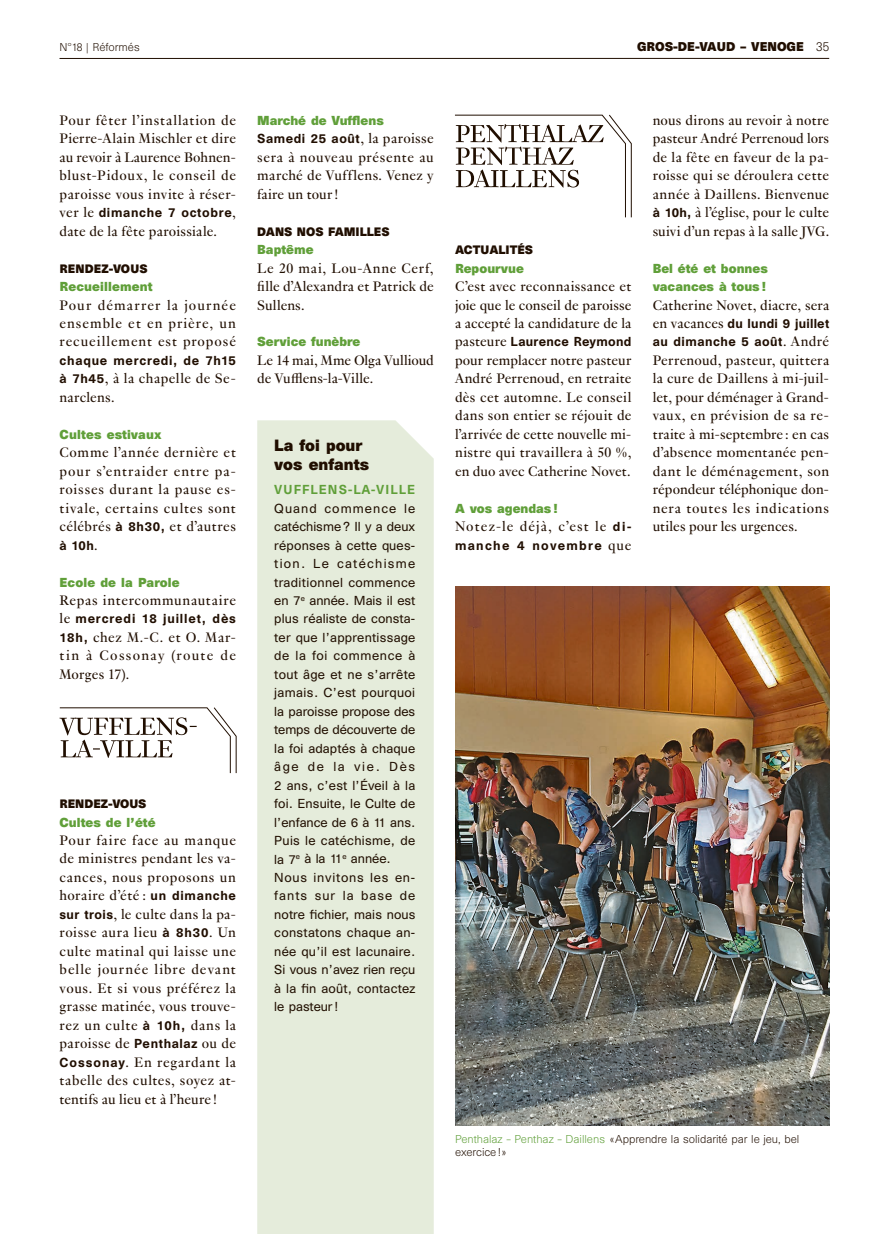
<style>
.page{position:relative;width:893px;height:1234px;background:#fff}
.page>*{position:absolute;margin:0;border:0;box-sizing:border-box;transform-origin:0 0}
.t1{font:15px/18.5px "Genath";letter-spacing:.025em;color:#200e00;text-align:justify}
.t2{font:15px/18.5px "Genath";color:#200e00}
.t3{font:15px "Genath";letter-spacing:.045em;color:#200e00}
.t4{font:15px "Genath";letter-spacing:.07em;color:#200e00}
.t5{font:700 15px/18.5px "Unica SB";color:#200e00}
.t6{font:12px/18.5px "Unica SB";letter-spacing:.015em;color:#200e00}
.t7{font:700 12px/18.5px "Unica SB";color:#609f39}
.t8{font:500 12px "Unica SB";letter-spacing:.055em;color:#200e00}
.t9{font:500 12px/18.5px "Unica SB";letter-spacing:.03em;color:#200e00}
.t10{font:500 12px "Unica SB";letter-spacing:.075em;color:#200e00}
.t11{font:500 12px "Unica SB";letter-spacing:.025em;color:#200e00}
.t12{font:500 12px "Unica SB";letter-spacing:.11em;color:#200e00}
.t13{font:500 12px "Unica SB";letter-spacing:.09em;color:#609f39}
.t14{font:700 11.7px "Unica SB";color:#200e00}
.t15{font:700 11.25px "Unica SB";color:#200e00}
.t16{font:300 10.5px/13.5px "Unica SB";color:#200e00}
.s1{font-weight:300;font-size:12px}
.s2{font-family:"Genath";font-weight:400;font-size:15px}
.s3{font-family:"Unica SB";font-weight:500;font-size:12px}
.s4{font-weight:500;color:#200e00}
.s5{font-family:"Genath";font-weight:400;font-size:15px;color:#200e00}
.s6{color:#609f39}
</style>
<div class="page">
<svg style="left:59px;top:707px;width:178px;height:66px"></svg>
<svg style="left:455px;top:114px;width:177px;height:104px"></svg>
<div style="left:257px;top:420px;width:177px;height:813px;background:#e5ecdb"></div>
<img style="left:455px;top:586px;width:374px;height:539px">
<hr style="left:60px;top:58px;width:769px;height:1px;background:#200e00">
<p class="t16" style="left:60px;top:41px;width:82px">N°18 | Réformés</p>
<p class="t14" style="left:637px;top:39px;width:194px">GROS-DE-VAUD – VENOGE <span class="s1">35</span></p>
<p class="t1" style="left:60px;top:110px;width:178px">Pour fêter l’installation de Pierre-Alain Mischler et dire au revoir à Laurence Bohnen&shy;blust-Pidoux, le conseil de paroisse vous invite à réser-</p>
<p class="t8" style="left:60px;top:205px;width:178px"><span class="s2">ver le</span> dimanche 7 octobre<span class="s2">,</span></p>
<p class="t1" style="left:60px;top:220px;width:159px">date de la fête paroissiale.</p>
<p class="t15" style="left:60px;top:261px;width:89px">RENDEZ-VOUS</p>
<p class="t7" style="left:60px;top:278px;width:95px">Recueillement</p>
<p class="t1" style="left:60px;top:294px;width:178px">Pour démarrer la journée ensemble et en prière, un recueillement est proposé</p>
<p class="t8" style="left:60px;top:353px;width:178px">chaque mercredi, de 7h15</p>
<p class="t1" style="left:60px;top:368px;width:178px"><span class="s3">à 7h45</span>, à la chapelle de Se&shy;narclens.</p>
<p class="t7" style="left:60px;top:426px;width:104px">Cultes estivaux</p>
<p class="t1" style="left:60px;top:442px;width:178px">Comme l’année dernière et pour s’entraider entre pa&shy;roisses durant la pause es&shy;tivale, certains cultes sont célébrés <span class="s3">à 8h30,</span> et d’autres</p>
<p class="t8" style="left:60px;top:537px;width:40px">à 10h<span class="s2">.</span></p>
<p class="t7" style="left:60px;top:574px;width:122px">Ecole de la Parole</p>
<p class="t3" style="left:60px;top:589px;width:178px">Repas intercommunautaire</p>
<p class="t10" style="left:60px;top:611px;width:178px"><span class="s2">le</span> mercredi 18 juillet, dès</p>
<p class="t1" style="left:60px;top:626px;width:178px"><span class="s3">18h,</span> chez M.-C. et O. Mar&shy;tin à Cossonay (route de Morges 17).</p>
<p class="t15" style="left:60px;top:796px;width:88px">RENDEZ-VOUS</p>
<p class="t7" style="left:60px;top:813px;width:98px">Cultes de l’été</p>
<p class="t1" style="left:60px;top:829px;width:178px">Pour faire face au manque de ministres pendant les va&shy;cances, nous proposons un horaire d’été : <span class="s3">un dimanche sur trois</span>, le culte dans la pa&shy;roisse aura lieu <span class="s3">à 8h30</span>. Un culte matinal qui laisse une belle journée libre devant vous. Et si vous préférez la grasse matinée, vous trouve&shy;rez un culte <span class="s3">à 10h,</span> dans la paroisse de <span class="s3">Penthalaz</span> ou de <span class="s3">Cossonay</span>. En regardant la tabelle des cultes, soyez at&shy;tentifs au lieu et à l’heure !</p>
<p class="t7" style="left:257px;top:112px;width:178px">Marché de Vufflens<br><span class="s4">Samedi 25 août</span><span class="s5">, la paroisse</span></p>
<p class="t1" style="left:257px;top:147px;width:178px">sera à nouveau présente au marché de Vufflens. Venez y faire un tour !</p>
<p class="t15" style="left:257px;top:224px;width:134px">DANS NOS FAMILLES</p>
<p class="t7" style="left:257px;top:241px;width:58px">Baptême</p>
<p class="t1" style="left:257px;top:257px;width:178px">Le 20 mai, Lou-Anne Cerf, fille d’Alexandra et Patrick de Sullens.</p>
<p class="t7" style="left:257px;top:334px;width:105px">Service funèbre</p>
<p class="t2" style="left:257px;top:350px;width:178px">Le 14 mai, Mme Olga Vullioud de Vufflens-la-Ville.</p>
<p class="t5" style="left:274px;top:438px;width:96px">La foi pour vos enfants</p>
<p class="t13" style="left:274px;top:482px;width:142px">VUFFLENS-LA-VILLE</p>
<p class="t6" style="left:274px;top:499px;width:143px">Quand commence le catéchisme? Il y a deux réponses à cette ques&shy;tion. Le catéchisme traditionnel commence en 7<sup>e</sup> année. Mais il est plus réaliste de consta&shy;ter que l’apprentissage de la foi commence à tout âge et ne s’arrête jamais. C’est pourquoi la paroisse propose des temps de découverte de la foi adaptés à chaque âge de la vie. Dès<br>2 ans, c’est l’Éveil à la foi. Ensuite, le Culte de l’enfance de 6 à 11 ans.<br>Puis le catéchisme, de la 7<sup>e</sup> à la 11<sup>e</sup> année.<br>Nous invitons les en&shy;fants sur la base de notre fichier, mais nous constatons chaque an&shy;née qu’il est lacunaire.<br>Si vous n’avez rien reçu à la fin août, contactez le pasteur!</p>
<p class="t15" style="left:455px;top:243px;width:80px">ACTUALITÉS</p>
<p class="t7" style="left:455px;top:260px;width:71px">Repourvue</p>
<p class="t1" style="left:455px;top:276px;width:178px">C’est avec reconnaissance et joie que le conseil de paroisse a accepté la candidature de la</p>
<p class="t11" style="left:455px;top:334px;width:178px"><span class="s2">pasteure</span> Laurence Reymond</p>
<p class="t1" style="left:455px;top:350px;width:178px">pour remplacer notre pasteur André Perrenoud, en retraite dès cet automne. Le conseil dans son entier se réjouit de l’arrivée de cette nouvelle mi&shy;nistre qui travaillera à 50 %, en duo avec Catherine Novet.</p>
<p class="t7" style="left:455px;top:500px;width:104px">A vos agendas!</p>
<p class="t4" style="left:455px;top:515px;width:178px">Notez-le déjà, c’est le <span class="s3">di-</span></p>
<p class="t12" style="left:455px;top:537px;width:178px">manche 4 novembre <span class="s2">que</span></p>
<p class="t1" style="left:653px;top:110px;width:178px">nous dirons au revoir à notre pasteur André Perrenoud lors de la fête en faveur de la pa&shy;roisse qui se déroulera cette année à Daillens. Bienvenue <span class="s3">à 10h,</span> à l’église, pour le culte suivi d’un repas à la salle JVG.</p>
<p class="t7" style="left:653px;top:260px;width:117px">Bel été et bonnes vacances à tous!</p>
<p class="t1" style="left:653px;top:294px;width:178px">Catherine Novet, diacre, sera</p>
<p class="t9" style="left:653px;top:315px;width:178px"><span class="s2">en vacances</span> du lundi 9 juillet au dimanche 5 août<span class="s2">. André</span></p>
<p class="t1" style="left:653px;top:350px;width:178px">Perrenoud, pasteur, quittera la cure de Daillens à mi-juil&shy;let, pour déménager à Grand&shy;vaux, en prévision de sa re&shy;traite à mi-septembre : en cas d’absence momentanée pen&shy;dant le déménagement, son répondeur téléphonique don&shy;nera toutes les indications utiles pour les urgences.</p>
<p class="t16" style="left:455px;top:1132px;width:346px"><span class="s6">Penthalaz – Penthaz – Daillens</span> «Apprendre la solidarité par le jeu, bel exercice!»</p>
</div>
